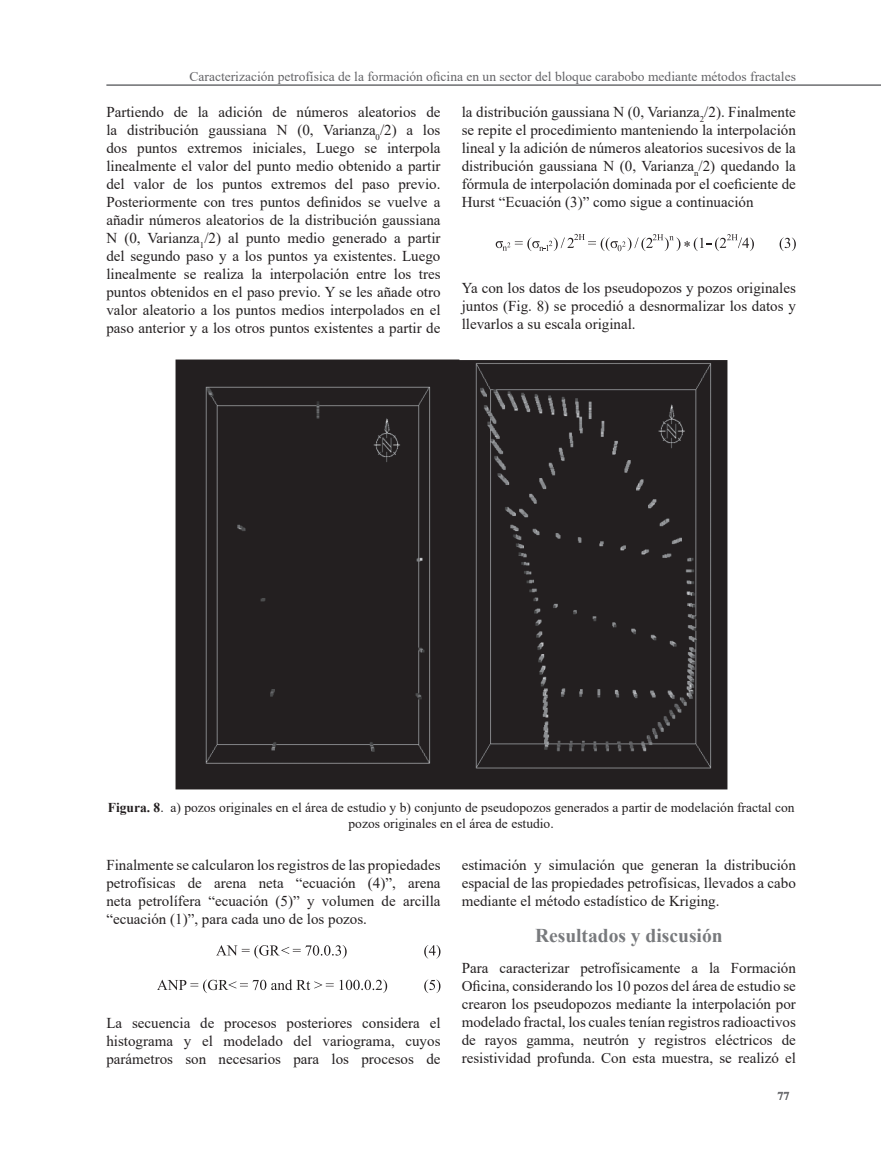
<style>
.page{position:relative;width:881px;height:1149px;background:#fff}
.page>*{position:absolute;margin:0;border:0;box-sizing:border-box;transform-origin:0 0}
.Titulos_Tipo_1{font:700 19.5px "Times New Roman";color:#787a7d}
.t1{font:15px/18px "Times New Roman";color:#231f20;text-align:justify}
.Pie_de_foto{font:13.5px/16.2px "Times New Roman";color:#231f20;text-align:center}
.t2{font:13.5px "Times New Roman";color:#636366}
.t3{font:700 12px "Times New Roman";color:#6c6d70}
.s1{font-weight:700}
</style>
<div class="page">
<hr style="left:106px;top:84px;width:774px;height:2px;background:#6c6d70">
<svg style="left:779px;top:237px;width:16px;height:14px"></svg>
<svg style="left:495px;top:234px;width:258px;height:17px"></svg>
<div style="left:175px;top:359px;width:552px;height:430px;background:#231f20"></div>
<svg style="left:424px;top:945px;width:16px;height:13px"></svg>
<svg style="left:216px;top:945px;width:130px;height:13px"></svg>
<svg style="left:424px;top:979px;width:16px;height:13px"></svg>
<svg style="left:157px;top:979px;width:176px;height:13px"></svg>
<svg style="left:339px;top:979px;width:48px;height:13px"></svg>
<p class="t2" style="left:189px;top:67px;width:607px">Caracterización petrofísica de la formación oficina en un sector del bloque carabobo mediante métodos fractales</p>
<p class="t1" style="left:106px;top:102px;width:335px">Partiendo de la adición de números aleatorios de la distribución gaussiana N (0, Varianza<sub>0</sub>/2) a los dos puntos extremos iniciales, Luego se interpola linealmente el valor del punto medio obtenido a partir del valor de los puntos extremos del paso previo.<br>Posteriormente con tres puntos definidos se vuelve a añadir números aleatorios de la distribución gaussiana N (0, Varianza<sub>1</sub>/2) al punto medio generado a partir del segundo paso y a los puntos ya existentes. Luego linealmente se realiza la interpolación entre los tres puntos obtenidos en el paso previo. Y se les añade otro valor aleatorio a los puntos medios interpolados en el paso anterior y a los otros puntos existentes a partir de</p>
<p class="t1" style="left:461px;top:102px;width:335px">la distribución gaussiana N (0, Varianza<sub>2</sub>/2). Finalmente se repite el procedimiento manteniendo la interpolación lineal y la adición de números aleatorios sucesivos de la distribución gaussiana N (0, Varianza<sub>n</sub>/2) quedando la fórmula de interpolación dominada por el coeficiente de Hurst “Ecuación (3)” como sigue a continuación</p>
<p class="t1" style="left:461px;top:279px;width:335px">Ya con los datos de los pseudopozos y pozos originales juntos (Fig. 8) se procedió a desnormalizar los datos y llevarlos a su escala original.</p>
<p class="Pie_de_foto" style="left:108px;top:798px;width:688px"><span class="s1">Figura. 8</span>. a) pozos originales en el área de estudio y b) conjunto de pseudopozos generados a partir de modelación fractal con pozos originales en el área de estudio.</p>
<p class="t1" style="left:106px;top:855px;width:335px">Finalmente se calcularon los registros de las propiedades petrofísicas de arena neta “ecuación (4)”, arena neta petrolífera “ecuación (5)” y volumen de arcilla “ecuación (1)”, para cada uno de los pozos.</p>
<p class="t1" style="left:461px;top:855px;width:335px">estimación y simulación que generan la distribución espacial de las propiedades petrofísicas, llevados a cabo mediante el método estadístico de Kriging.</p>
<p class="Titulos_Tipo_1" style="left:534px;top:921px;width:189px">Resultados y discusión</p>
<p class="t1" style="left:461px;top:958px;width:335px">Para caracterizar petrofísicamente a la Formación Oficina, considerando los 10 pozos del área de estudio se crearon los pseudopozos mediante la interpolación por modelado fractal, los cuales tenían registros radioactivos de rayos gamma, neutrón y registros eléctricos de resistividad profunda. Con esta muestra, se realizó el</p>
<p class="t1" style="left:106px;top:1012px;width:335px">La secuencia de procesos posteriores considera el histograma y el modelado del variograma, cuyos parámetros son necesarios para los procesos de</p>
<p class="t3" style="left:777px;top:1087px;width:13px">77</p>
</div>
